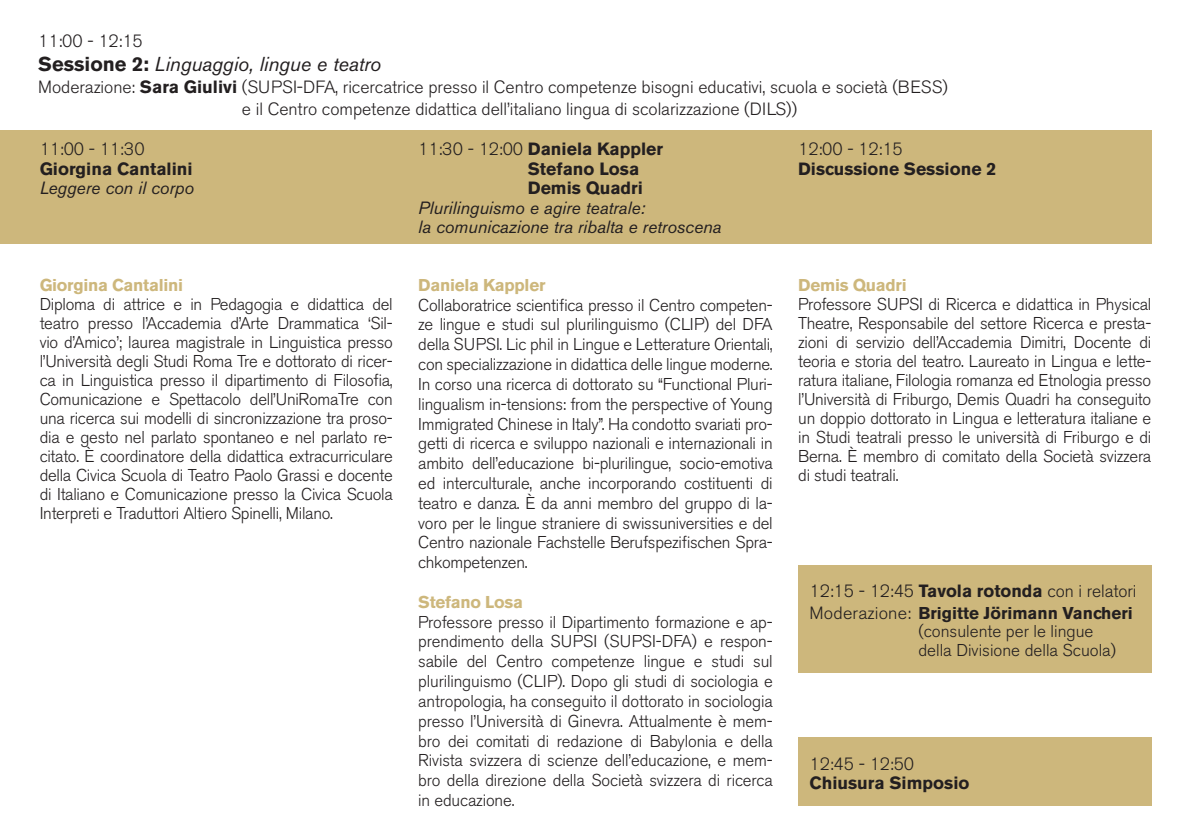
<style>
.page{position:relative;width:1191px;height:840px;background:#fff}
.page>*{position:absolute;margin:0;border:0;box-sizing:border-box;transform-origin:0 0}
.t1{font:italic 20px "Akzidenz Grotesk BE";letter-spacing:-.005em;color:#231f20}
.t2{font:300 17.6px/22px "Akzidenz Grotesk BE";letter-spacing:-.005em;color:#231f20}
.t3{font:700 17.6px/19.6px "Akzidenz Grotesk BE";color:#231f20}
.t4{font:italic 17.6px/19.6px "Akzidenz Grotesk BE";letter-spacing:-.005em;color:#231f20}
.t5{font:300 17px/19.8px "Akzidenz Grotesk BE";letter-spacing:-.015em;color:#231f20;text-align:justify}
.t6{font:700 17px "Akzidenz Grotesk BE";letter-spacing:-.015em;color:#cdb77c}
.s1{font-weight:700;font-style:normal}
.s2{font-weight:700}
.s3{font-weight:300}
.s4{font-size:17.6px}
</style>
<div class="page">
<div style="left:0;top:130px;width:1151px;height:114px;background:#cdb77c"></div>
<div style="left:798px;top:737px;width:353px;height:68px;background:#cdb77c"></div>
<div style="left:798px;top:564px;width:353px;height:108px;background:#cdb77c"></div>
<p class="t2" style="left:38px;top:30px;width:106px">11:00 - 12:15</p>
<p class="t1" style="left:38px;top:52px;width:344px"><span class="s1">Sessione 2:</span> Linguaggio, lingue e teatro</p>
<p class="t2" style="left:242px;top:76px;width:707px;text-indent:-204px">Moderazione: <span class="s2">Sara Giulivi</span> (SUPSI-DFA, ricercatrice presso il Centro competenze bisogni educativi, scuola e società (BESS) e il Centro competenze didattica dell’italiano lingua di scolarizzazione (DILS))</p>
<p class="t2" style="left:40px;top:138px;width:106px">11:00 - 11:30</p>
<p class="t3" style="left:40px;top:159px;width:154px">Giorgina Cantalini</p>
<p class="t4" style="left:40px;top:178px;width:156px">Leggere con il corpo</p>
<p class="t6" style="left:40px;top:275px;width:145px">Giorgina Cantalini</p>
<p class="t5" style="left:40px;top:295px;width:354px;line-height:19px">Diploma di attrice e in Pedagogia e didattica del teatro presso l’Accademia d’Arte Drammatica ‘Sil&shy;vio d’Amico’; laurea magistrale in Linguistica presso l’Università degli Studi Roma Tre e dottorato di ricer&shy;ca in Linguistica presso il dipartimento di Filosofia, Comunicazione e Spettacolo dell’UniRomaTre con una ricerca sui modelli di sincronizzazione tra proso&shy;dia e gesto nel parlato spontaneo e nel parlato re&shy;citato. È coordinatore della didattica extracurriculare della Civica Scuola di Teatro Paolo Grassi e docente di Italiano e Comunicazione presso la Civica Scuola Interpreti e Traduttori Altiero Spinelli, Milano.</p>
<p class="t3" style="left:528px;top:139px;width:137px;text-indent:-110px"><span class="s3">11:30 - 12:00</span> Daniela Kappler<br>Stefano Losa<br>Demis Quadri</p>
<p class="t4" style="left:418px;top:197px;width:305px">Plurilinguismo e agire teatrale:<br>la comunicazione tra ribalta e retroscena</p>
<p class="t6" style="left:418px;top:275px;width:129px">Daniela Kappler</p>
<p class="t5" style="left:418px;top:295px;width:356px">Collaboratrice scientifica presso il Centro competen&shy;ze lingue e studi sul plurilinguismo (CLIP) del DFA della SUPSI. Lic phil in Lingue e Letterature Orientali, con specializzazione in didattica delle lingue moderne.<br>In corso una ricerca di dottorato su “Functional Pluri&shy;lingualism in-tensions: from the perspective of Young Immigrated Chinese in Italy”. Ha condotto svariati pro&shy;getti di ricerca e sviluppo nazionali e internazionali in ambito dell’educazione bi-plurilingue, socio-emotiva ed interculturale, anche incorporando costituenti di teatro e danza. È da anni membro del gruppo di la&shy;voro per le lingue straniere di swissuniversities e del Centro nazionale Fachstelle Berufspezifischen Spra&shy;chkompetenzen.</p>
<p class="t6" style="left:418px;top:591px;width:106px">Stefano Losa</p>
<p class="t5" style="left:418px;top:612px;width:356px">Professore presso il Dipartimento formazione e ap&shy;prendimento della SUPSI (SUPSI-DFA) e respon&shy;sabile del Centro competenze lingue e studi sul plurilinguismo (CLIP). Dopo gli studi di sociologia e antropologia, ha conseguito il dottorato in sociologia presso l’Università di Ginevra. Attualmente è mem&shy;bro dei comitati di redazione di Babylonia e della Rivista svizzera di scienze dell’educazione, e mem&shy;bro della direzione della Società svizzera di ricerca in educazione.</p>
<p class="t2" style="left:798px;top:138px;width:106px">12:00 - 12:15</p>
<p class="t3" style="left:798px;top:159px;width:200px">Discussione Sessione 2</p>
<p class="t6" style="left:798px;top:275px;width:110px">Demis Quadri</p>
<p class="t5" style="left:798px;top:295px;width:354px;line-height:19px">Professore SUPSI di Ricerca e didattica in Physical Theatre, Responsabile del settore Ricerca e presta&shy;zioni di servizio dell’Accademia Dimitri, Docente di teoria e storia del teatro. Laureato in Lingua e lette&shy;ratura italiane, Filologia romanza ed Etnologia presso l’Università di Friburgo, Demis Quadri ha conseguito un doppio dottorato in Lingua e letteratura italiane e in Studi teatrali presso le università di Friburgo e di Berna. È membro di comitato della Società svizzera di studi teatrali.</p>
<p class="t2" style="left:809px;top:579px;width:328px">12:15 - 12:45 <span class="s2">Tavola rotonda</span> con i relatori</p>
<p class="t5" style="left:918px;top:603px;width:216px;line-height:18.8px;text-align:left;text-indent:-109px"><span class="s4">Moderazione:</span> <span class="s2">Brigitte Jörimann Vancheri </span>(consulente per le lingue<br>della Divisione della Scuola)</p>
<p class="t2" style="left:809px;top:752px;width:106px">12:45 - 12:50</p>
<p class="t3" style="left:809px;top:772px;width:161px">Chiusura Simposio</p>
</div>
